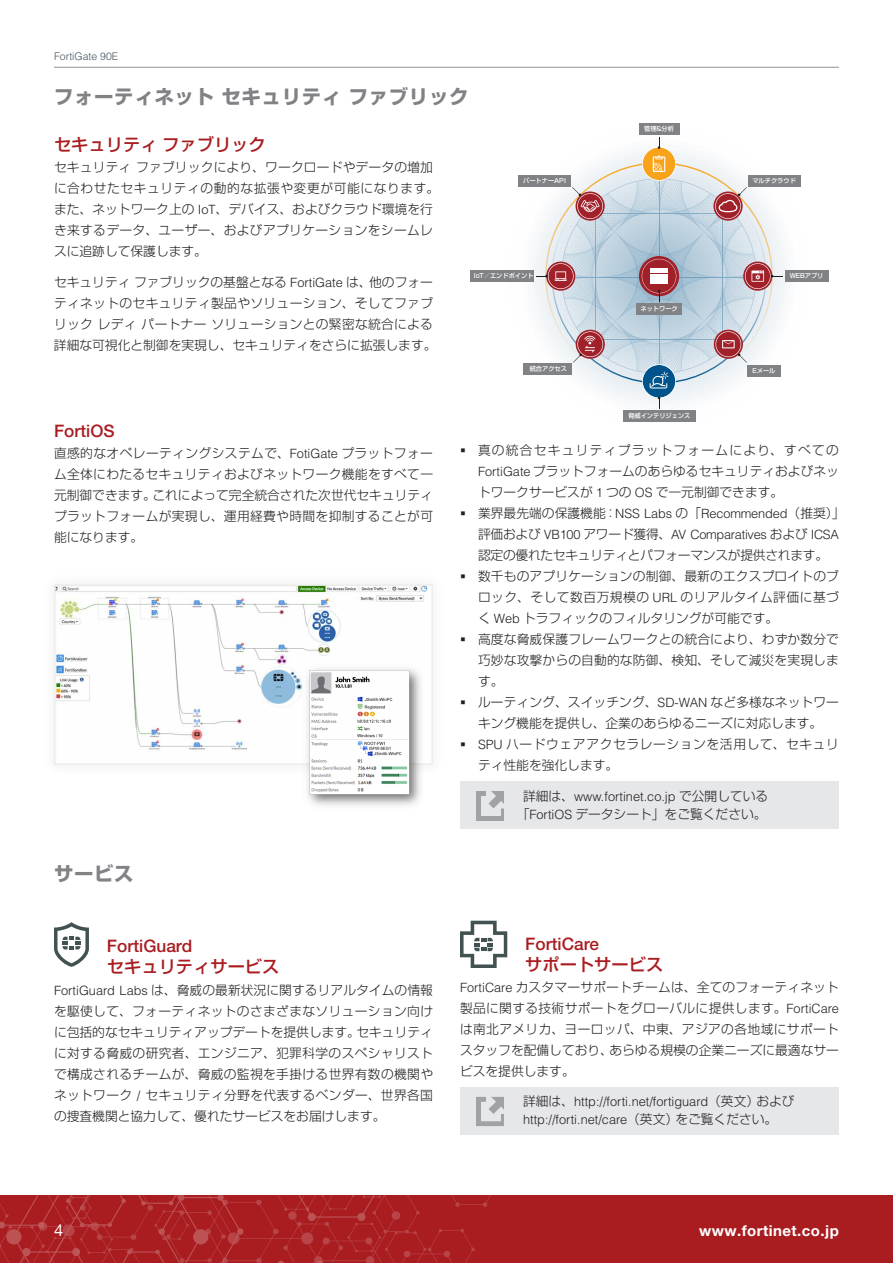
<style>
.page{position:relative;width:893px;height:1263px;background:#fff}
.page>*{position:absolute;margin:0;border:0;box-sizing:border-box;transform-origin:0 0}
.t1{font:700 19.5px "Shin Go Pro";letter-spacing:.03em;color:#808285}
.t2{font:500 17.25px "Shin Go Pro";color:#a91d21}
.t3{font:500 17.25px "Helvetica Neue";color:#a91d21}
.t4{font:16.5px "Helvetica Neue LT Pro";color:#fff}
.t5{font:700 15px "Helvetica Neue LT Pro";letter-spacing:.03em;color:#fff}
.t6{font:300 12.75px/21px "Shin Go Pro";letter-spacing:.005em;color:#231f20;text-align:justify}
.t7{font:300 12.75px/21px "Shin Go Pro";letter-spacing:.025em;color:#231f20}
.t8{font:300 12.75px/18px "Helvetica";color:#231f20}
.t9{font:300 12.75px/21px "Shin Go Pro";letter-spacing:.05em;color:#231f20}
.t10{font:300 12.75px "Helvetica";letter-spacing:-.02em;color:#231f20}
.t11{font:300 12.75px "Shin Go Pro";letter-spacing:-.02em;color:#231f20}
.t12{font:300 10.5px "Helvetica";color:#45555f}
.t13{font:500 6.15px "Shin Go Pro";color:#fff}
.s1{font-family:"Helvetica"}
.s2{font-family:"Shin Go Pro"}
</style>
<div class="page">
<div style="left:0;top:1195px;width:893px;height:68px;background:#a91d21"></div>
<svg style="left:0;top:1195px;width:491px;height:68px"></svg>
<hr style="left:54px;top:67px;width:785px;height:1px;background:#939598">
<svg style="left:54px;top:922px;width:35px;height:45px"></svg>
<svg style="left:460px;top:921px;width:47px;height:47px"></svg>
<div style="left:460px;top:781px;width:379px;height:48px;background:#e6e7e9"></div>
<img style="left:476px;top:791px;width:28px;height:30px">
<div style="left:460px;top:1087px;width:379px;height:47px;background:#e6e7e9"></div>
<img style="left:476px;top:1097px;width:28px;height:29px">
<svg style="left:518px;top:126px;width:283px;height:283px"></svg>
<div style="left:636px;top:303px;width:46px;height:12px;background:#808285"></div>
<div style="left:518px;top:175px;width:52px;height:11px;background:#808285"></div>
<div style="left:639px;top:123px;width:40px;height:12px;background:#808285"></div>
<div style="left:623px;top:410px;width:73px;height:12px;background:#808285"></div>
<div style="left:471px;top:270px;width:63px;height:12px;background:#808285"></div>
<div style="left:523px;top:363px;width:49px;height:12px;background:#808285"></div>
<div style="left:748px;top:175px;width:52px;height:11px;background:#808285"></div>
<div style="left:785px;top:270px;width:43px;height:12px;background:#808285"></div>
<div style="left:747px;top:365px;width:34px;height:11px;background:#808285"></div>
<img style="left:57px;top:587px;width:371px;height:163px">
<div style="left:54px;top:584px;width:379px;height:181px;border:2px solid #ececea"></div>
<img style="left:300px;top:661px;width:128px;height:145px">
<p class="t12" style="left:54px;top:50px;width:66px">FortiGate 90E</p>
<h1 class="t1" style="left:54px;top:81px;width:416px">フォーティネットセキュリティファブリック</h1>
<h2 class="t2" style="left:54px;top:130px;width:213px">セキュリティファブリック</h2>
<p class="t6" style="left:54px;top:155px;width:387px;text-align:left">セキュリティファブリックにより、ワークロードやデータの増加に合わせたセキュリティの動的な拡張や変更が可能になります。また、ネットワーク上の <span class="s1">IoT</span>、デバイス、およびクラウド環境を行き来するデータ、ユーザー、およびアプリケーションをシームレスに追跡して保護します。</p>
<p class="t7" style="left:54px;top:270px;width:384px">セキュリティファブリックの基盤となる <span class="s1">FortiGate</span> は、他のフォーティネットのセキュリティ製品やソリューション、そしてファブリックレディパートナーソリューションとの緊密な統合による詳細な可視化と制御を実現し、セキュリティをさらに拡張します。</p>
<p class="t13" style="left:523px;top:175px;width:44px">パートナーAPI</p>
<p class="t13" style="left:474px;top:271px;width:61px">IoT／エンドポイント</p>
<p class="t13" style="left:530px;top:364px;width:39px">統合アクセス</p>
<p class="t13" style="left:644px;top:124px;width:31px">管理&amp;分析</p>
<p class="t13" style="left:640px;top:304px;width:39px">ネットワーク</p>
<p class="t13" style="left:628px;top:411px;width:64px">脅威インテリジェンス</p>
<p class="t13" style="left:752px;top:175px;width:45px">マルチクラウド</p>
<p class="t13" style="left:790px;top:271px;width:35px">WEBアプリ</p>
<p class="t13" style="left:752px;top:365px;width:24px">Eメール</p>
<h2 class="t3" style="left:54px;top:421px;width:62px">FortiOS</h2>
<p class="t6" style="left:54px;top:441px;width:381px">直感的なオペレーティングシステムで、<span class="s1">FotiGate</span> プラットフォーム全体にわたるセキュリティおよびネットワーク機能をすべて一元制御できます。これによって完全統合された次世代セキュリティプラットフォームが実現し、運用経費や時間を抑制することが可能になります。</p>
<p class="t6" style="left:478px;top:438px;width:362px;text-indent:-18px">▪ 真の統合セキュリティプラットフォームにより、すべての<span class="s1">FortiGate</span> プラットフォームのあらゆるセキュリティおよびネットワークサービスが <span class="s1">1</span> つの <span class="s1">OS</span> で一元制御できます。</p>
<p class="t6" style="left:460px;top:501px;width:386px">▪ 業界最先端の保護機能：<span class="s1">NSS Labs</span> の「<span class="s1">Recommended</span>（推奨）」</p>
<p class="t10" style="left:478px;top:526px;width:362px"><span class="s2">評価および</span> VB100 <span class="s2">アワード獲得、</span>AV Comparatives <span class="s2">および</span> ICSA</p>
<p class="t11" style="left:478px;top:545px;width:352px">認定の優れたセキュリティとパフォーマンスが提供されます。</p>
<p class="t6" style="left:478px;top:564px;width:362px;text-indent:-18px">▪ 数千ものアプリケーションの制御、最新のエクスプロイトのブロック、そして数百万規模の <span class="s1">URL</span> のリアルタイム評価に基づく <span class="s1">Web</span> トラフィックのフィルタリングが可能です。</p>
<p class="t6" style="left:478px;top:627px;width:362px;text-indent:-18px">▪ 高度な脅威保護フレームワークとの統合により、わずか数分で巧妙な攻撃からの自動的な防御、検知、そして減災を実現します。</p>
<p class="t6" style="left:460px;top:690px;width:380px;text-align:center">▪ ルーティング、スイッチング、<span class="s1">SD-WAN</span> など多様なネットワーキング機能を提供し、企業のあらゆるニーズに対応します。</p>
<p class="t9" style="left:478px;top:732px;width:362px;text-indent:-18px">▪ <span class="s1">SPU</span> ハードウェアアクセラレーションを活用して、セキュリティ性能を強化します。</p>
<h1 class="t1" style="left:54px;top:858px;width:81px">サービス</h1>
<h2 class="t3" style="left:107px;top:936px;width:87px">FortiGuard</h2>
<h2 class="t2" style="left:107px;top:952px;width:174px">セキュリティサービス</h2>
<p class="t6" style="left:54px;top:978px;width:381px"><span class="s1">FortiGuard Labs</span> は、脅威の最新状況に関するリアルタイムの情報を駆使して、フォーティネットのさまざまなソリューション向けに包括的なセキュリティアップデートを提供します。セキュリティに対する脅威の研究者、エンジニア、犯罪科学のスペシャリストで構成されるチームが、脅威の監視を手掛ける世界有数の機関やネットワーク <span class="s1">/</span> セキュリティ分野を代表するベンダー、世界各国の捜査機関と協力して、優れたサービスをお届けします。</p>
<p class="t8" style="left:523px;top:787px;width:247px"><span class="s2">詳細は、</span>www.fortinet.co.jp <span class="s2">で公開している</span></p>
<p class="t6" style="left:517px;top:802px;width:251px">「<span class="s1">FortiOS</span> データシート」をご覧ください。</p>
<h2 class="t3" style="left:525px;top:933px;width:75px">FortiCare</h2>
<h2 class="t2" style="left:525px;top:950px;width:139px">サポートサービス</h2>
<p class="t6" style="left:460px;top:975px;width:380px"><span class="s1">FortiCare</span> カスタマーサポートチームは、全てのフォーティネット製品に関する技術サポートをグローバルに提供します。<span class="s1">FortiCare</span>は南北アメリカ、ヨーロッパ、中東、アジアの各地域にサポートスタッフを配備しており、あらゆる規模の企業ニーズに最適なサービスを提供します。</p>
<p class="t8" style="left:523px;top:1092px;width:273px"><span class="s2">詳細は、</span>http://forti.net/fortiguard<span class="s2">（英文）および</span>http://forti.net/care<span class="s2">（英文）をご覧ください。</span></p>
<p class="t4" style="left:54px;top:1220px;width:11px">4</p>
<p class="t5" style="left:699px;top:1221px;width:141px">www.fortinet.co.jp</p>
</div>
